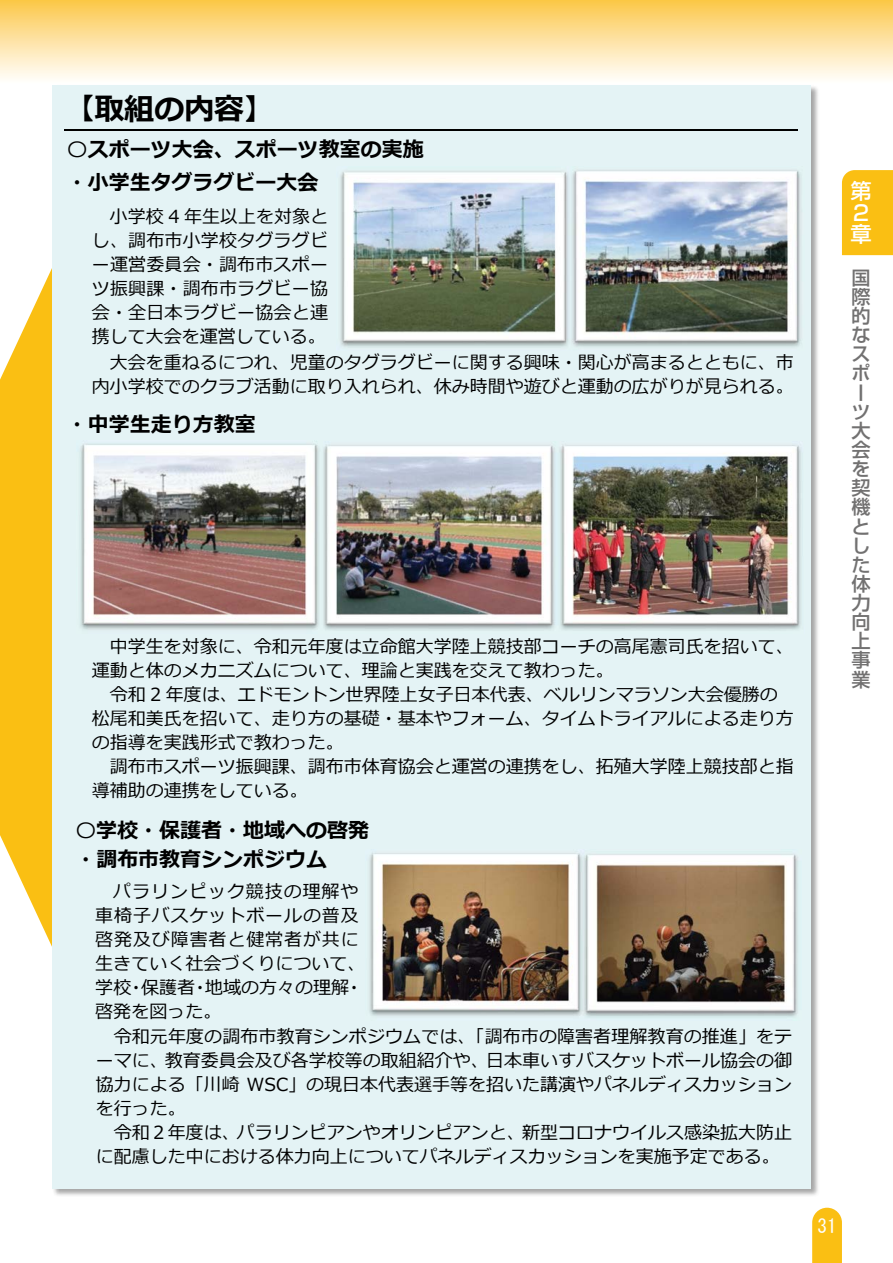
<style>
.page{position:relative;width:893px;height:1263px;background:#fff}
.page>*{position:absolute;margin:0;border:0;box-sizing:border-box;transform-origin:0 0}
.t1{font:700 30px "Meiryo";color:#000}
.t2{font:500 21.3px/21.3px "Shin Go Pro";color:#fff}
.t3{font:700 21px/29.4px "Meiryo";color:#000}
.t4{font:500 19.2px/19.2px "Shin Go Pro";color:#727171}
.t5{font:19.2px "MS Gothic";color:#fff}
.t6{font:18px/24px "Meiryo";color:#000}
.t7{font:18px/24px "Meiryo";letter-spacing:.05em;color:#000}
.s1{font-weight:400}
</style>
<div class="page">
<svg style="left:812px;top:1208px;width:30px;height:55px;background:#fac221"></svg>
<div style="left:842px;top:170px;width:51px;height:85px;background:#fabf13"></div>
<div style="left:0;top:0;width:893px;height:85px;background:linear-gradient(to bottom,#fbc74a,#fff)"></div>
<svg style="left:0;top:268px;width:52px;height:679px;fill:#fabf13"></svg>
<div style="left:53px;top:92px;width:756px;height:1089px;background:#e4f3f5"></div>
<hr style="left:64px;top:130px;width:734px;height:1px;background:#000">
<img style="left:336px;top:166px;width:468px;height:185px">
<img style="left:322px;top:441px;width:482px;height:193px">
<img style="left:76px;top:440px;width:246px;height:194px">
<img style="left:366px;top:849px;width:436px;height:172px">
<h1 class="t1" style="left:64px;top:88px;width:211px">【取組の内容】</h1>
<p class="t3" style="left:67px;top:136px;width:358px"><span class="s1">〇</span>スポーツ⼤会、スポーツ教室の実施</p>
<p class="t3" style="left:67px;top:169px;width:253px">・小学生タグラグビー大会</p>
<p class="t6" style="left:92px;top:206px;width:238px;text-align:justify;text-indent:18px">小学校 4 年生以上を対象とし、調布市小学校タグラグビー運営委員会・調布市スポー</p>
<p class="t6" style="left:92px;top:302px;width:238px">会・全日本ラグビー協会と連携して大会を運営している。</p>
<p class="t6" style="left:92px;top:278px;width:238px">ツ振興課・調布市ラグビー協</p>
<p class="t6" style="left:92px;top:352px;width:704px;text-align:right">大会を重ねるにつれ、児童のタグラグビーに関する興味・関心が高まるとともに、市内小学校でのクラブ活動に取り入れられ、休み時間や遊びと運動の広がりが見られる。</p>
<p class="t3" style="left:67px;top:411px;width:190px">・中学生走り方教室</p>
<p class="t6" style="left:92px;top:635px;width:704px;text-indent:18px">中学生を対象に、令和元年度は立命館大学陸上競技部コーチの高尾憲司氏を招いて、運動と体のメカニズムについて、理論と実践を交えて教わった。</p>
<p class="t6" style="left:92px;top:683px;width:704px;text-indent:18px">令和 2 年度は、エドモントン世界陸上女子日本代表、ベルリンマラソン大会優勝の松尾和美氏を招いて、走り方の基礎・基本やフォーム、タイムトライアルによる走り方の指導を実践形式で教わった。</p>
<p class="t6" style="left:92px;top:755px;width:704px;text-indent:18px">調布市スポーツ振興課、調布市体育協会と運営の連携をし、拓殖大学陸上競技部と指導補助の連携をしている。</p>
<p class="t3" style="left:75px;top:816px;width:295px"><span class="s1">〇</span>学校・保護者・地域への啓発・調布市教育シンポジウム</p>
<p class="t7" style="left:95px;top:880px;width:272px;text-indent:18px">パラリンピック競技の理解や⾞椅⼦バスケットボールの普及啓発及び障害者と健常者が共に⽣きていく社会づくりについて、学校・保護者・地域の⽅々の理解・啓発を図った。</p>
<p class="t6" style="left:96px;top:1026px;width:698px;text-align:justify;text-indent:18px">令和元年度の調布市教育シンポジウムでは、「調布市の障害者理解教育の推進」をテーマに、教育委員会及び各学校等の取組紹介や、⽇本⾞いすバスケットボール協会の御協⼒による「川崎 WSC」の現⽇本代表選⼿等を招いた講演やパネルディスカッションを⾏った。</p>
<p class="t6" style="left:96px;top:1122px;width:698px;text-indent:18px">令和２年度は、パラリンピアンやオリンピアンと、新型コロナウイルス感染拡⼤防⽌に配慮した中における体⼒向上についてパネルディスカッションを実施予定である。</p>
<p class="t2" style="left:850px;top:178px;width:22px">第<br>２章</p>
<p class="t4" style="left:851px;top:266px;width:20px">国際的なスポーツ⼤会を契機とした体⼒向上事業</p>
<p class="t5" style="left:817px;top:1216px;width:21px">31</p>
</div>
